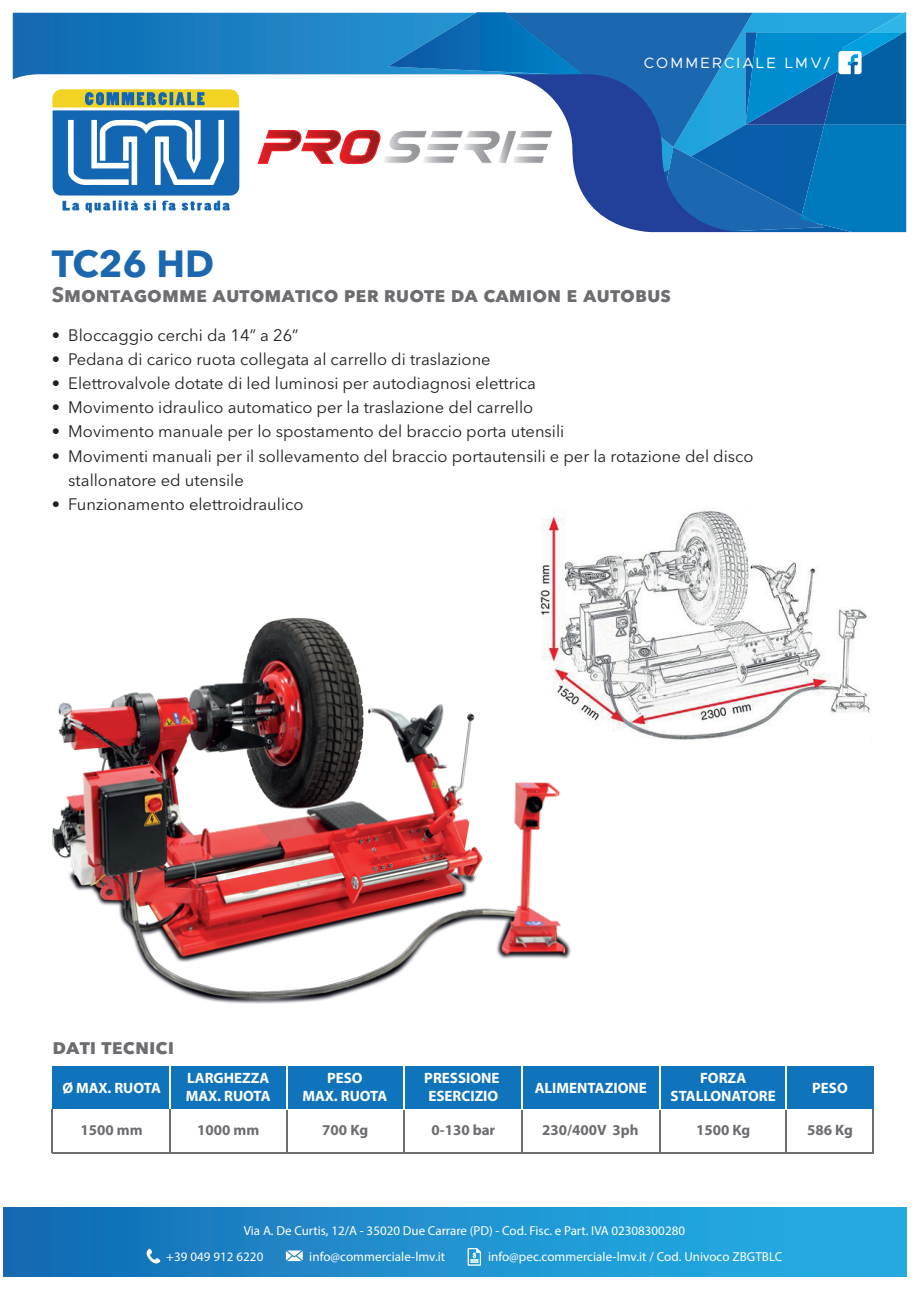
<style>
.page{position:relative;width:919px;height:1289px;background:#fff}
.page>*{position:absolute;margin:0;border:0;box-sizing:border-box;transform-origin:0 0}
.t1{font:700 37.5px "Avenir Next LT Pro";color:#1b67b0}
.t2{font:700 21px "Avenir Next LT Pro";color:#6c6d70}
.t3{font:16.5px/24px "Avenir Next LT Pro";color:#231f20}
.t4{font:700 15px/18px "Myriad Pro";color:#fff}
.t5{font:700 15px "Myriad Pro";color:#6c6d70}
.t6{font:15px "Metropolis";letter-spacing:.15em;color:#fff}
.t7{font:13.05px/26.2px "Myriad Pro";color:#fff}
</style>
<div class="page">
<svg style="left:13px;top:13px;width:244px;height:61px;background:#1474b9"></svg>
<div style="left:3px;top:1207px;width:903px;height:69px;background:linear-gradient(to right,#166db5,#28b2e7)"></div>
<svg style="left:52px;top:89px;width:187px;height:124px"></svg>
<svg style="left:286px;top:1250px;width:17px;height:10px"></svg>
<svg style="left:146px;top:1248px;width:14px;height:15px"></svg>
<svg style="left:467px;top:1247px;width:14px;height:18px"></svg>
<svg style="left:257px;top:12px;width:649px;height:221px"></svg>
<hr style="left:51px;top:1109px;width:2px;height:43px;background:#6c6d70">
<hr style="left:872px;top:1109px;width:1px;height:43px;background:#6c6d70">
<div style="left:52px;top:1066px;width:821px;height:42px;background:#1074bc"></div>
<hr style="left:169px;top:1058px;width:2px;height:51px;background:#fff">
<hr style="left:169px;top:1109px;width:2px;height:43px;background:#6c6d70">
<hr style="left:286px;top:1109px;width:2px;height:43px;background:#6c6d70">
<hr style="left:403px;top:1109px;width:2px;height:43px;background:#6c6d70">
<hr style="left:520px;top:1109px;width:2px;height:43px;background:#6c6d70">
<hr style="left:659px;top:1109px;width:1px;height:43px;background:#6c6d70">
<hr style="left:785px;top:1109px;width:2px;height:43px;background:#6c6d70">
<hr style="left:286px;top:1058px;width:2px;height:51px;background:#fff">
<hr style="left:403px;top:1058px;width:2px;height:51px;background:#fff">
<hr style="left:520px;top:1058px;width:2px;height:51px;background:#fff">
<hr style="left:659px;top:1058px;width:1px;height:51px;background:#fff">
<hr style="left:785px;top:1058px;width:2px;height:51px;background:#fff">
<hr style="left:52px;top:1152px;width:821px;height:1px;background:#6c6d70">
<img style="left:52px;top:617px;width:519px;height:386px">
<img style="left:537px;top:510px;width:333px;height:233px">
<p class="t6" style="left:643px;top:54px;width:188px">COMMERCIALE LMV/</p>
<h1 class="t1" style="left:52px;top:241px;width:164px">TC26 HD</h1>
<p class="t2" style="left:52px;top:282px;width:621px">Smontagomme automatico per ruote da camion e autobus</p>
<p class="t3" style="left:52px;top:323px;width:248px">• Bloccaggio cerchi da 14” a 26”</p>
<p class="t3" style="left:52px;top:347px;width:440px">• Pedana di carico ruota collegata al carrello di traslazione</p>
<p class="t3" style="left:52px;top:371px;width:485px">• Elettrovalvole dotate di led luminosi per autodiagnosi elettrica</p>
<p class="t3" style="left:52px;top:395px;width:483px">• Movimento idraulico automatico per la traslazione del carrello</p>
<p class="t3" style="left:52px;top:419px;width:514px">• Movimento manuale per lo spostamento del braccio porta utensili</p>
<p class="t3" style="left:68px;top:443px;width:686px;text-indent:-16px">• Movimenti manuali per il sollevamento del braccio portautensili e per la rotazione del disco stallonatore ed utensile</p>
<p class="t3" style="left:52px;top:491px;width:253px">• Funzionamento elettroidraulico</p>
<p class="t2" style="left:52px;top:1033px;width:123px">dati tecnici</p>
<p class="t4" style="left:62px;top:1078px;width:100px">Ø MAX. RUOTA</p>
<p class="t5" style="left:81px;top:1120px;width:64px">1500 mm</p>
<p class="t5" style="left:197px;top:1120px;width:64px">1000 mm</p>
<p class="t5" style="left:322px;top:1120px;width:47px">700 Kg</p>
<p class="t5" style="left:431px;top:1120px;width:65px">0-130 bar</p>
<p class="t5" style="left:542px;top:1119px;width:98px">230/400V 3ph</p>
<p class="t5" style="left:696px;top:1120px;width:56px">1500 Kg</p>
<p class="t5" style="left:807px;top:1120px;width:47px">586 Kg</p>
<p class="t4" style="left:186px;top:1068px;width:86px">LARGHEZZA<br>MAX. RUOTA</p>
<p class="t4" style="left:302px;top:1068px;width:86px;text-align:center">PESO<br>MAX. RUOTA</p>
<p class="t4" style="left:424px;top:1068px;width:77px">PRESSIONE<br>ESERCIZIO</p>
<p class="t4" style="left:670px;top:1068px;width:106px;text-align:center">FORZA<br>STALLONATORE</p>
<p class="t4" style="left:534px;top:1078px;width:113px">ALIMENTAZIONE</p>
<p class="t4" style="left:812px;top:1078px;width:37px">PESO</p>
<p class="t7" style="left:166px;top:1217px;width:520px;text-indent:78px">Via A. De Curtis, 12/A - 35020 Due Carrare (PD) - Cod. Fisc. e Part. IVA 02308300280 +39 049 912 6220</p>
<p class="t7" style="left:309px;top:1242px;width:137px">info@commerciale-lmv.it</p>
<p class="t7" style="left:488px;top:1243px;width:296px">info@pec.commerciale-lmv.it / Cod. Univoco ZBGTBLC</p>
</div>
